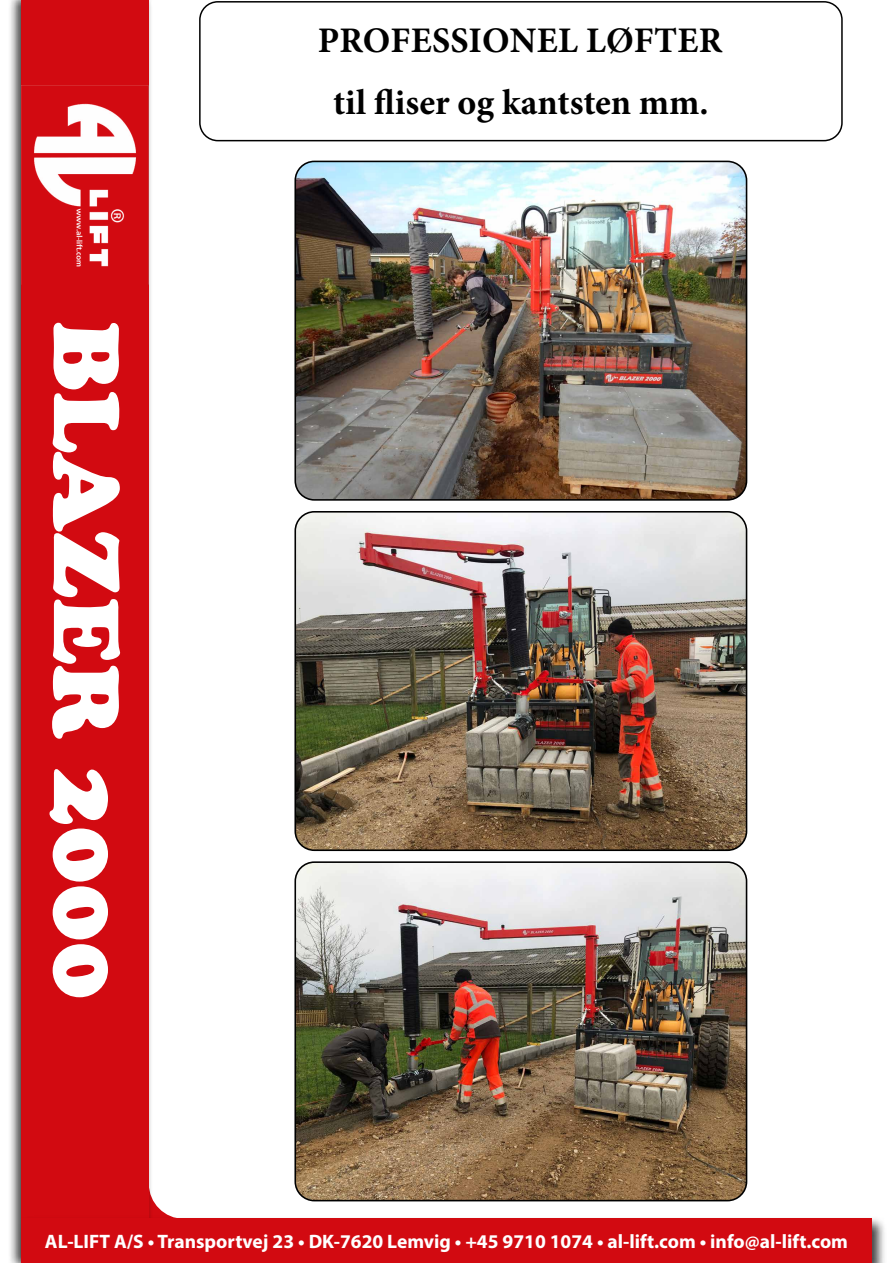
<style>
.page{position:relative;width:893px;height:1263px;background:#fff}
.page>*{position:absolute;margin:0;border:0;box-sizing:border-box;transform-origin:0 0}
.t1{font:91.8px "Cooper Black Std";color:#fff}
.t2{font:700 36px/61.2px "Minion Pro";color:#000;text-align:center}
.t3{font:700 19.5px "Myriad Pro";color:#fff}
</style>
<div class="page">
<div style="left:8px;top:0;width:146px;height:1263px;background:#000;opacity:.75"></div>
<div style="left:21px;top:0;width:128px;height:1263px;background:#d20a11"></div>
<img style="left:21px;top:85px;width:128px;height:200px">
<div style="left:18px;top:1215px;width:869px;height:48px;background:#000;opacity:.75"></div>
<div style="left:21px;top:1219px;width:851px;height:44px;background:#d20a11"></div>
<img style="left:297px;top:161px;width:449px;height:338px">
<div style="left:294px;top:161px;width:453px;height:340px;border:2px solid #000;border-radius:19px"></div>
<img style="left:297px;top:512px;width:449px;height:338px">
<div style="left:294px;top:511px;width:453px;height:340px;border:2px solid #000;border-radius:19px"></div>
<img style="left:297px;top:864px;width:449px;height:336px">
<div style="left:294px;top:861px;width:453px;height:340px;border:2px solid #000;border-radius:19px"></div>
<div style="left:199px;top:1px;width:644px;height:140px;border:2px solid #000;border-radius:18px"></div>
<h1 class="t1" style="left:141px;top:321px;width:680px;rotate:90deg">BLAZER 2000</h1>
<h2 class="t2" style="left:318px;top:10px;width:406px">PROFESSIONEL LØFTER til fliser og kantsten mm.</h2>
<p class="t3" style="left:45px;top:1229px;width:805px">AL-LIFT A/S • Transportvej 23 • DK-7620 Lemvig • +45 9710 1074 • al-lift.com • info@al-lift.com</p>
</div>
